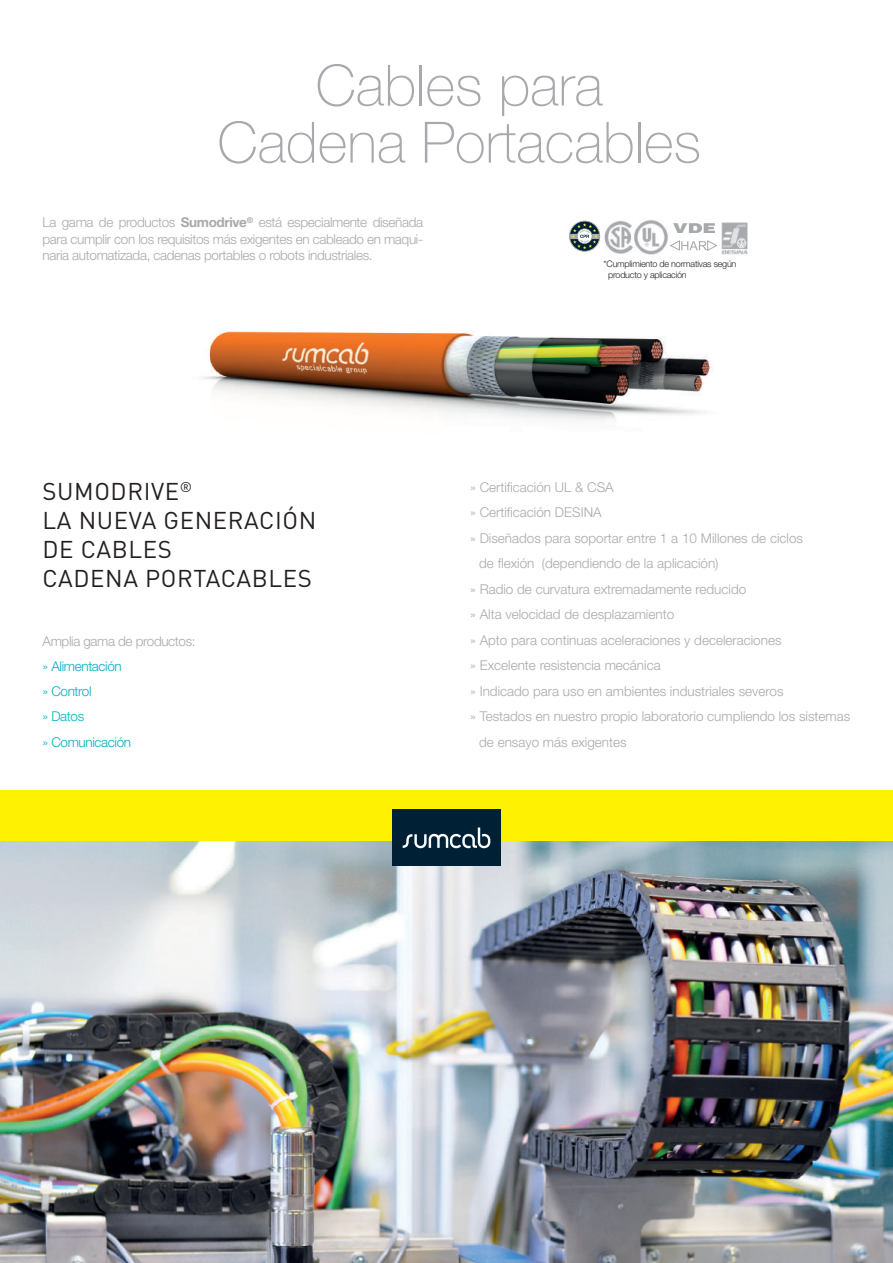
<style>
.page{position:relative;width:893px;height:1263px;background:#fff}
.page>*{position:absolute;margin:0;border:0;box-sizing:border-box;transform-origin:0 0}
.t1{font:100 57px/57px "Helvetica Neue";color:#a8a9ad;text-align:center}
.t2{font:24px/28.8px "DIN";letter-spacing:.025em;color:#231f20}
.t3{font:300 13.5px/16.5px "Helvetica Neue";color:#a8a9ad;text-align:justify}
.t4{font:300 13.5px/25px "Helvetica Neue";letter-spacing:-.025em;color:#00b0c5}
.t5{font:300 13.5px "Helvetica Neue";letter-spacing:-.025em;color:#a8a9ad}
.t6{font:300 9px/10.5px "Helvetica Neue";letter-spacing:-.025em;color:#231f20}
.s1{font-weight:700}
</style>
<div class="page">
<div style="left:0;top:790px;width:893px;height:51px;background:#fff101"></div>
<img style="left:0;top:841px;width:893px;height:422px">
<div style="left:392px;top:810px;width:109px;height:56px;background:#002135"></div>
<svg style="left:403px;top:827px;width:87px;height:21px"></svg>
<img style="left:673px;top:223px;width:41px;height:9px">
<img style="left:604px;top:220px;width:64px;height:34px">
<svg style="left:669px;top:240px;width:48px;height:11px"></svg>
<img style="left:721px;top:222px;width:27px;height:33px">
<svg style="left:569px;top:221px;width:31px;height:31px"></svg>
<img style="left:201px;top:331px;width:512px;height:91px">
<h1 class="t1" style="left:217px;top:57px;width:485px">Cables para<br>Cadena Portacables</h1>
<p class="t3" style="left:43px;top:214px;width:382px">La gama de productos <span class="s1">Sumodrive</span><sup>®</sup> está especialmente diseñada para cumplir con los requisitos más exigentes en cableado en maqui&shy;naria automatizada, cadenas portables o robots industriales.</p>
<p class="t6" style="left:608px;top:259px;width:130px;text-indent:-5px">*Cumplimiento de normativas según producto y aplicación</p>
<h2 class="t2" style="left:43px;top:477px;width:275px">SUMODRIVE<sup>®<br></sup>LA NUEVA GENERACIÓN<br>DE CABLES<br>CADENA PORTACABLES</h2>
<p class="t5" style="left:43px;top:633px;width:155px">Amplia gama de productos:</p>
<p class="t4" style="left:43px;top:653px;width:90px">» Alimentación<br>» Control<br>» Datos<br>» Comunicación</p>
<p class="t3" style="left:470px;top:478px;width:145px">» Certificación UL &amp; CSA</p>
<p class="t3" style="left:470px;top:504px;width:133px">» Certificación DESINA</p>
<p class="t3" style="left:470px;top:529px;width:334px">» Diseñados para soportar entre 1 a 10 Millones de ciclos</p>
<p class="t3" style="left:479px;top:555px;width:241px">de flexión (dependiendo de la aplicación)</p>
<p class="t3" style="left:470px;top:580px;width:278px">» Radio de curvatura extremadamente reducido</p>
<p class="t3" style="left:470px;top:606px;width:206px">» Alta velocidad de desplazamiento</p>
<p class="t3" style="left:470px;top:631px;width:313px">» Apto para continuas aceleraciones y deceleraciones</p>
<p class="t3" style="left:470px;top:657px;width:192px">» Excelente resistencia mecánica</p>
<p class="t3" style="left:470px;top:682px;width:315px">» Indicado para uso en ambientes industriales severos</p>
<p class="t3" style="left:470px;top:708px;width:382px">» Testados en nuestro propio laboratorio cumpliendo los sistemas</p>
<p class="t3" style="left:479px;top:733px;width:149px">de ensayo más exigentes</p>
</div>
